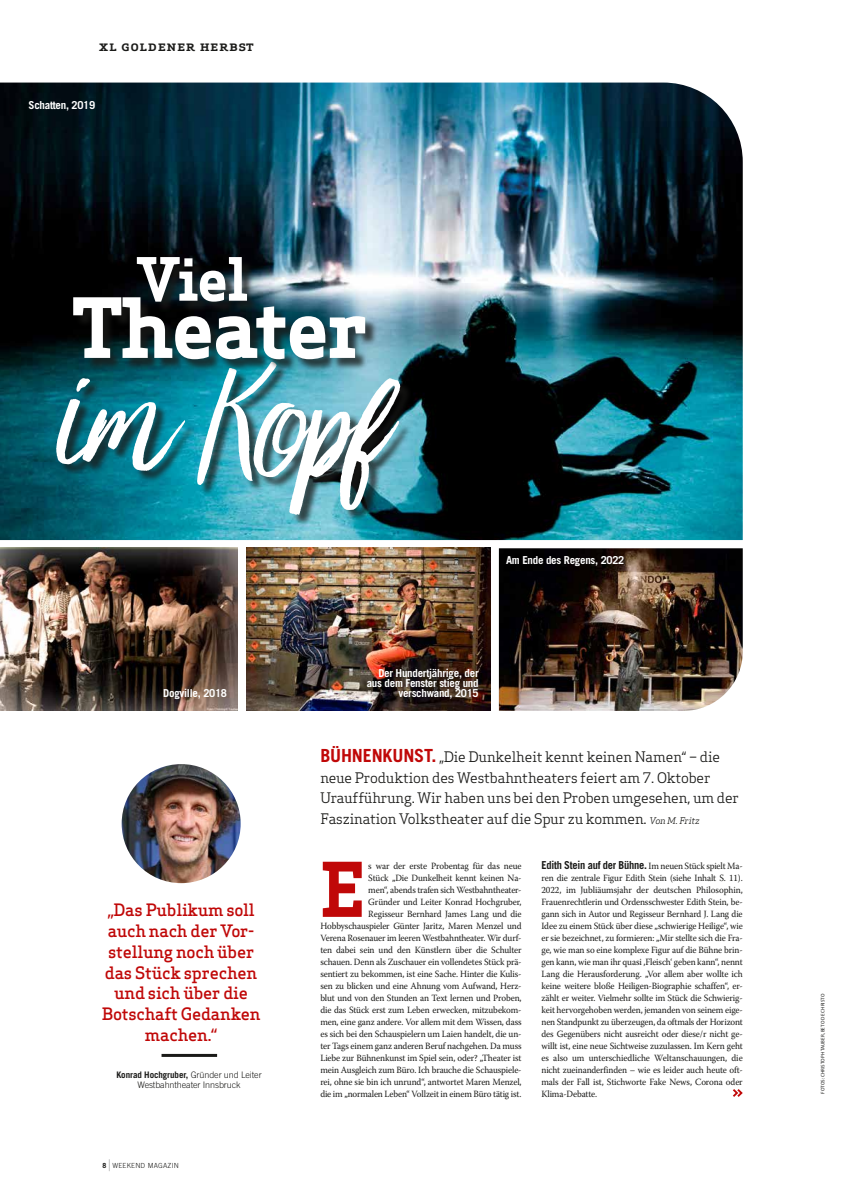
<style>
.page{position:relative;width:842px;height:1191px;background:#fff}
.page>*{position:absolute;margin:0;border:0;box-sizing:border-box;transform-origin:0 0}
.t1{font:161.8px "Bringshoot";letter-spacing:-.015em;color:#fff}
.t2{font:700 80.8px "Apex Serif";letter-spacing:-.025em;color:#fff}
.t3{font:700 73.5px "Apex Serif";color:#c00808;scale:.95 1}
.t4{font:700 58.2px "Apex Serif";color:#fff}
.t5{font:500 16.7px/20.9px "Apex Serif";letter-spacing:-.015em;color:#c00808;text-align:center}
.t6{font:700 16px "Trade Gothic LT Std";color:#b1b2b3;scale:.4 1}
.t7{font:14.2px/20.7px "Apex Serif";letter-spacing:-.01em;color:#1a1a18}
.t8{font:700 11px/10px "Trade Gothic LT Std";letter-spacing:-.025em;color:#fff;text-align:right}
.t9{font:700 11px "Trade Gothic LT Std";letter-spacing:-.02em;color:#1a1a18;scale:.95 1}
.t10{font:700 10px "Apex Serif";letter-spacing:.1em;color:#1a1a18;scale:1.2 1}
.t11{font:9.5px/12px "Warnock Pro";letter-spacing:-.015em;color:#1a1a18;text-align:right;scale:.95 1}
.t12{font:300 9px/10px "Trade Gothic LT Std";letter-spacing:-.01em;color:#1a1a18;text-align:center}
.t13{font:300 7px "Trade Gothic LT Std";letter-spacing:.03em;color:#1a1a18}
.t14{font:700 7px "Trade Gothic LT Std";color:#1a1a18}
.t15{font:5px "Myriad Pro";letter-spacing:.02em;color:#1a1a18}
.s1{font-weight:700}
.s2{font-family:"Trade Gothic LT Std";font-weight:700;font-size:18.1px;color:#c00808}
.s3{font-style:italic;font-size:9px}
.s4{font-family:"Warnock Pro";font-weight:400;font-size:9.5px}
</style>
<div class="page">
<img style="left:0;top:83px;width:743px;height:457px">
<div style="left:58px;top:364px;width:355px;height:163px;background:#1a1a18;opacity:.75"></div>
<img style="left:247px;top:547px;width:244px;height:164px">
<img style="left:0;top:547px;width:238px;height:163px">
<img style="left:499px;top:548px;width:244px;height:163px">
<div style="left:75px;top:259px;width:303px;height:113px;background:#1a1a18;opacity:.75"></div>
<img style="left:122px;top:764px;width:119px;height:119px;border-radius:60px">
<hr style="left:162px;top:1054px;width:55px;height:3px;background:#1a1a18">
<svg style="left:733px;top:1089px;width:10px;height:8px"></svg>
<p class="t10" style="left:99px;top:41px;width:130px">XL GOLDENER HERBST</p>
<p class="t8" style="left:29px;top:100px;width:68px">Schatten, 2019</p>
<h3 class="t4" style="left:137px;top:242px;width:112px">Viel</h3>
<h2 class="t2" style="left:72px;top:276px;width:297px">Theater</h2>
<h1 class="t1" style="left:63px;top:329px;width:330px">im Kopf</h1>
<p class="t8" style="left:506px;top:555px;width:120px">Am Ende des Regens, 2022</p>
<p class="t8" style="left:163px;top:688px;width:65px">Dogville, 2018</p>
<p class="t8" style="left:367px;top:667px;width:113px">Der Hundertjährige, der aus dem Fenster stieg und verschwand, 2015</p>
<h3 class="t5" style="left:102px;top:899px;width:160px">„Das Publikum soll auch nach der Vor&shy;stellung noch über das Stück sprechen und sich über die<br>Botschaft Gedanken machen.“</h3>
<p class="t12" style="left:116px;top:1069px;width:147px"><span class="s1">Konrad Hochgruber,</span> Gründer und Leiter<br>Westbahntheater Innsbruck</p>
<p class="t14" style="left:103px;top:1161px;width:5px">8</p>
<h3 class="t6" style="left:109px;top:1155px;width:5px">|</h3>
<p class="t13" style="left:113px;top:1161px;width:68px">WEEKEND MAGAZIN</p>
<p class="t7" style="left:320px;top:746px;width:420px"><span class="s2">BÜHNENKUNST.</span> „Die Dunkelheit kennt keinen Namen“ – die neue Produktion des Westbahntheaters feiert am 7. Oktober Uraufführung. Wir haben uns bei den Proben umgesehen, um der Faszination Volkstheater auf die Spur zu kommen. <span class="s3">Von M.Fritz</span></p>
<p class="t11" style="left:320px;top:859px;width:213px">s war der erste Probentag für das neue<br>Stück „Die Dunkelheit kennt keinen Na-<br>men“, abends trafen sich Westbahntheater-<br>Gründer und Leiter Konrad Hochgruber,<br>Regisseur Bernhard James Lang und die Hobbyschauspieler Günter Jaritz, Maren Menzel und Verena Rosenauer im leeren Westbahntheater. Wir durf&shy;ten dabei sein und den Künstlern über die Schulter schauen. Denn als Zuschauer ein vollendetes Stück prä&shy;sentiert zu bekommen, ist eine Sache. Hinter die Kulis&shy;sen zu blicken und eine Ahnung vom Aufwand, Herz&shy;blut und von den Stunden an Text lernen und Proben, die das Stück erst zum Leben erwecken, mitzubekom&shy;men, eine ganz andere. Vor allem mit dem Wissen, dass es sich bei den Schauspielern um Laien handelt, die un&shy;ter Tags einem ganz anderen Beruf nachgehen. Da muss Liebe zur Bühnenkunst im Spiel sein, oder? „Theater ist mein Ausgleich zum Büro. Ich brauche die Schauspiele&shy;rei, ohne sie bin ich unrund“, antwortet Maren Menzel, die im „normalen Leben“ Vollzeit in einem Büro tätig ist.</p>
<p class="t9" style="left:541px;top:858px;width:213px">Edith Stein auf der Bühne. <span class="s4">Im neuen Stück spielt Ma-</span></p>
<h3 class="t3" style="left:320px;top:842px;width:48px">E</h3>
<p class="t11" style="left:541px;top:871px;width:213px;text-align:justify">ren die zentrale Figur Edith Stein (siehe Inhalt S. 11).<br>2022, im Jubliäumsjahr der deutschen Philosophin, Frauenrechtlerin und Ordensschwester Edith Stein, be&shy;gann sich in Autor und Regisseur Bernhard J. Lang die Idee zu einem Stück über diese „schwierige Heilige“, wie er sie bezeichnet, zu formieren: „Mir stellte sich die Fra&shy;ge, wie man so eine komplexe Figur auf die Bühne brin&shy;gen kann, wie man ihr quasi ,Fleisch‘ geben kann“, nennt Lang die Herausforderung. „Vor allem aber wollte ich keine weitere bloße Heiligen-Biographie schaffen“, er&shy;zählt er weiter. Vielmehr sollte im Stück die Schwierig&shy;keit hervorgehoben werden, jemanden von seinem eige&shy;nen Standpunkt zu überzeugen, da oftmals der Horizont des Gegenübers nicht ausreicht oder diese/r nicht ge&shy;willt ist, eine neue Sichtweise zuzulassen. Im Kern geht es also um unterschiedliche Weltanschauungen, die nicht zueinanderfinden – wie es leider auch heute oft&shy;mals der Fall ist, Stichworte Fake News, Corona oder Klima-Debatte.</p>
<p class="t15" style="left:820px;top:1093px;width:101px;rotate:-90deg">FOTOS: CHRISTOPH TAUBER, BETO DE CHRISTO</p>
</div>
